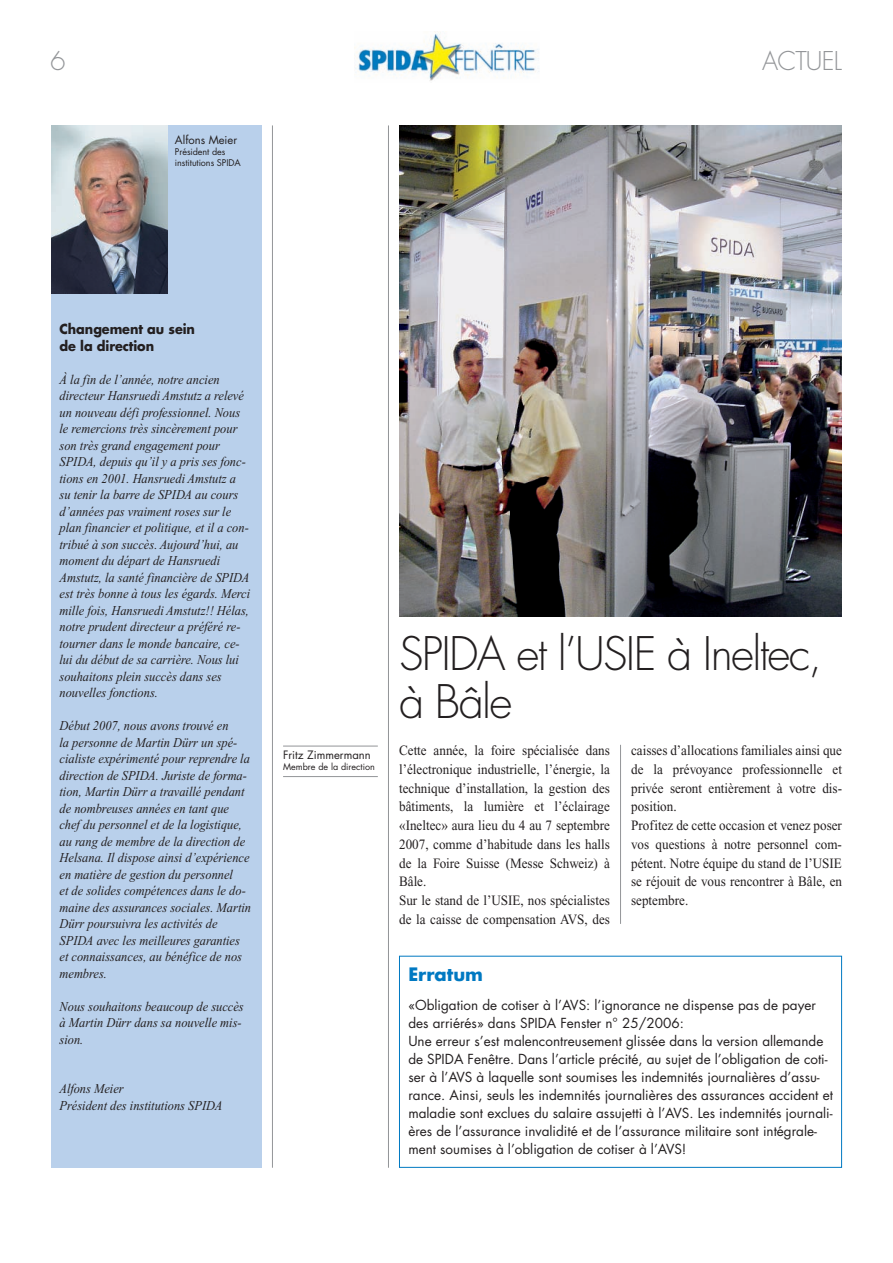
<style>
.page{position:relative;width:893px;height:1263px;background:#fff}
.page>*{position:absolute;margin:0;border:0;box-sizing:border-box;transform-origin:0 0}
.t1{font:300 45px/48px "Futura";letter-spacing:-.035em;color:#231f20}
.t2{font:300 25.2px "Futura";letter-spacing:-.03em;color:#939598}
.t3{font:700 18px "Futura";color:#0079c2}
.t4{font:14.25px/18.8px "Times New Roman";color:#231f20;scale:.92 1}
.t5{font:italic 13.5px/16.5px "Times New Roman";color:#231f20;scale:.92 1}
.t6{font:13.5px/18px "Futura";color:#231f20}
.t7{font:700 13.5px/16.5px "Futura";letter-spacing:-.005em;color:#231f20;scale:.95 1}
.t8{font:11.25px "Futura";color:#231f20}
.t9{font:9px/11.2px "Futura";letter-spacing:-.005em;color:#231f20}
</style>
<div class="page">
<div style="left:51px;top:125px;width:211px;height:1043px;background:#b9d0eb"></div>
<img style="left:51px;top:125px;width:116px;height:168px">
<hr style="left:388px;top:125px;width:1px;height:1043px;background:#939598">
<hr style="left:272px;top:125px;width:1px;height:1043px;background:#939598">
<hr style="left:620px;top:745px;width:1px;height:179px;background:#939598">
<img style="left:399px;top:125px;width:443px;height:492px">
<div style="left:399px;top:956px;width:443px;height:212px;border:1px solid #0079c2"></div>
<hr style="left:283px;top:746px;width:95px;height:1px;background:#939598">
<hr style="left:283px;top:776px;width:95px;height:1px;background:#939598">
<img style="left:354px;top:32px;width:185px;height:49px">
<h2 class="t2" style="left:50px;top:49px;width:17px">6</h2>
<p class="t8" style="left:175px;top:134px;width:64px">Alfons Meier</p>
<p class="t9" style="left:175px;top:147px;width:67px">Président des institutions SPIDA</p>
<h2 class="t2" style="left:762px;top:49px;width:81px">ACTUEL</h2>
<p class="t7" style="left:60px;top:322px;width:144px">Changement au sein de la direction</p>
<p class="t5" style="left:60px;top:372px;width:209px">À la fin de l’année, notre ancien directeur Hansruedi Amstutz a relevé un nouveau défi professionnel. Nous le remercions très sincèrement pour son très grand engagement pour SPIDA, depuis qu’il y a pris ses fonc&shy;tions en 2001. Hansruedi Amstutz a su tenir la barre de SPIDA au cours d’années pas vraiment roses sur le plan financier et politique, et il a con&shy;tribué à son succès. Aujourd’hui, au moment du départ de Hansruedi Amstutz, la santé financière de SPIDA est très bonne à tous les égards. Merci mille fois, Hansruedi Amstutz!! Hélas, notre prudent directeur a préféré re&shy;tourner dans le monde bancaire, ce&shy;lui du début de sa carrière. Nous lui souhaitons plein succès dans ses nouvelles fonctions.</p>
<p class="t5" style="left:60px;top:719px;width:210px">Début 2007, nous avons trouvé en<br>la personne de Martin Dürr un spé&shy;cialiste expérimenté pour reprendre la direction de SPIDA. Juriste de forma&shy;tion, Martin Dürr a travaillé pendant de nombreuses années en tant que chef du personnel et de la logistique, au rang de membre de la direction de Helsana. Il dispose ainsi d’expérience en matière de gestion du personnel<br>et de solides compétences dans le do&shy;maine des assurances sociales. Martin Dürr poursuivra les activités de SPIDA avec les meilleures garanties et connaissances, au bénéfice de nos membres.</p>
<p class="t5" style="left:60px;top:999px;width:202px">Nous souhaitons beaucoup de succès à Martin Dürr dans sa nouvelle mis&shy;sion.</p>
<p class="t5" style="left:60px;top:1082px;width:178px">Alfons Meier<br>Président des institutions SPIDA</p>
<p class="t8" style="left:283px;top:750px;width:89px">Fritz Zimmermann</p>
<p class="t9" style="left:283px;top:762px;width:93px">Membre de la direction</p>
<h1 class="t1" style="left:399px;top:633px;width:425px">SPIDA et l’USIE à Ineltec, à Bâle</h1>
<p class="t4" style="left:399px;top:742px;width:231px">Cette année, la foire spécialisée dans l’électronique industrielle, l’énergie, la technique d’installation, la gestion des bâtiments, la lumière et l’éclairage «Ineltec» aura lieu du 4 au 7 septembre 2007, comme d’habitude dans les halls de la Foire Suisse (Messe Schweiz) à Bâle.<br>Sur le stand de l’USIE, nos spécialistes de la caisse de compensation AVS, des</p>
<p class="t4" style="left:631px;top:742px;width:231px">caisses d’allocations familiales ainsi que de la prévoyance professionnelle et privée seront entièrement à votre dis&shy;position.<br>Profitez de cette occasion et venez poser vos questions à notre personnel com&shy;pétent. Notre équipe du stand de l’USIE se réjouit de vous rencontrer à Bâle, en septembre.</p>
<h3 class="t3" style="left:408px;top:966px;width:76px">Erratum</h3>
<p class="t6" style="left:408px;top:997px;width:426px">«Obligation de cotiser à l’AVS: l’ignorance ne dispense pas de payer des arriérés» dans SPIDA Fenster n° 25/2006:<br>Une erreur s’est malencontreusement glissée dans la version allemande de SPIDA Fenêtre. Dans l’article précité, au sujet de l’obligation de coti&shy;ser à l’AVS à laquelle sont soumises les indemnités journalières d’assu&shy;rance. Ainsi, seuls les indemnités journalières des assurances accident et maladie sont exclues du salaire assujetti à l’AVS. Les indemnités journali&shy;ères de l’assurance invalidité et de l’assurance militaire sont intégrale&shy;ment soumises à l’obligation de cotiser à l’AVS!</p>
</div>
